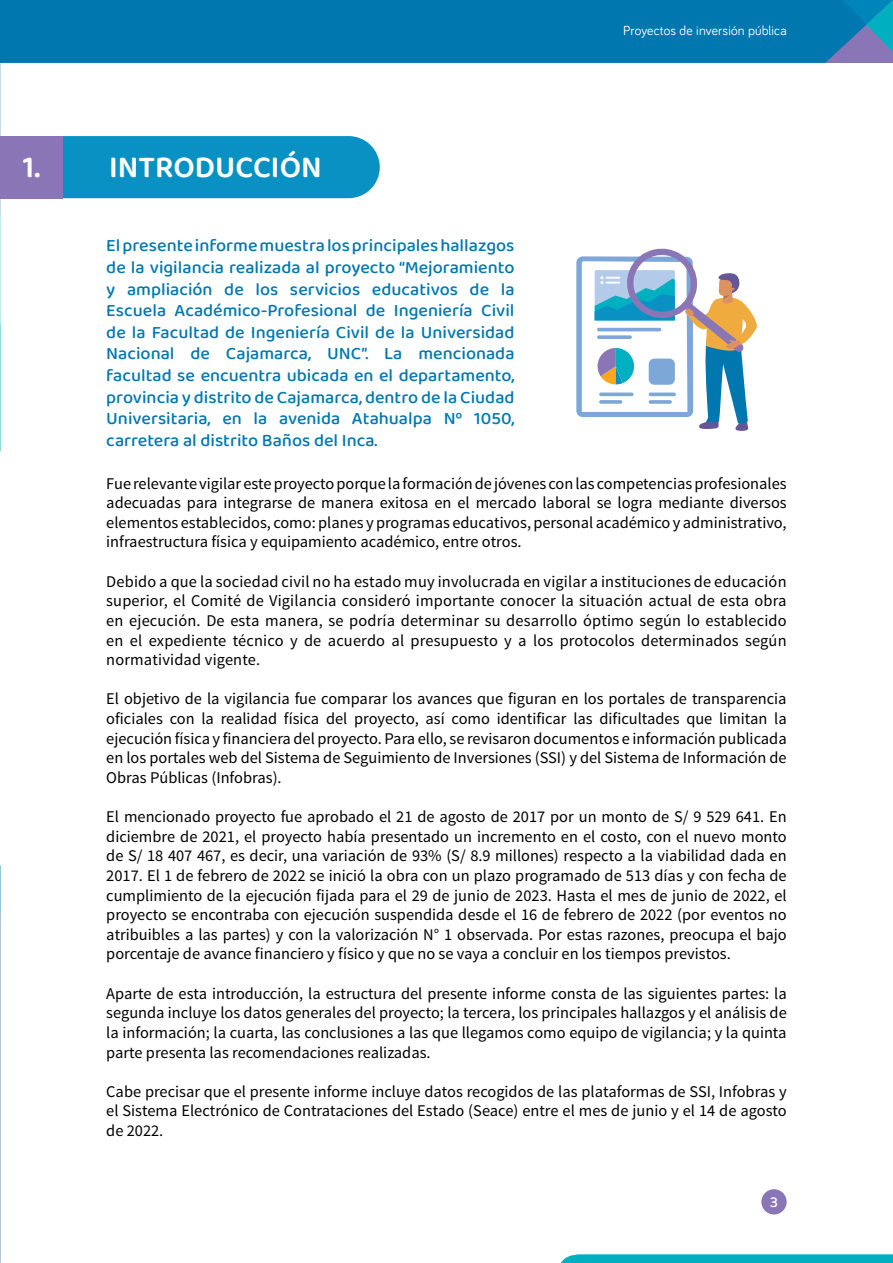
<style>
.page{position:relative;width:893px;height:1263px;background:#fff}
.page>*{position:absolute;margin:0;border:0;box-sizing:border-box;transform-origin:0 0}
.t1{font:600 31.5px "Baloo 2";color:#fff}
.t2{font:500 18px/21.6px "Baloo 2";color:#0078af;text-align:justify}
.t3{font:16.35px/19.6px "Source Sans Pro";color:#000;text-align:justify}
.t4{font:500 15.6px "Baloo 2";color:#fff}
.t5{font:13.5px "Bariol";letter-spacing:.01em;color:#fff}
</style>
<div class="page">
<div style="left:0;top:0;width:825px;height:63px;background:#0078af"></div>
<svg style="left:825px;top:0;width:68px;height:63px;background:#2e82b5"></svg>
<svg style="left:561px;top:1254px;width:332px;height:9px;background:#0db3c3"></svg>
<div style="left:761px;top:1189px;width:26px;height:25px;background:#8a76b6;border-radius:50%"></div>
<div style="left:62px;top:136px;width:318px;height:62px;background:#0a91c3"></div>
<div style="left:0;top:136px;width:62px;height:62px;background:#8a76b6"></div>
<svg style="left:576px;top:248px;width:181px;height:183px"></svg>
<h1 class="t1" style="left:23px;top:145px;width:300px">1. INTRODUCCIÓN</h1>
<p class="t2" style="left:106px;top:236px;width:410px">El presente informe muestra los principales hallazgos de la vigilancia realizada al proyecto “Mejoramiento y ampliación de los servicios educativos de la Escuela Académico-Profesional de Ingeniería Civil de la Facultad de Ingeniería Civil de la Universidad Nacional de Cajamarca, UNC”. La mencionada facultad se encuentra ubicada en el departamento, provincia y distrito de Cajamarca, dentro de la Ciudad Universitaria, en la avenida Atahualpa Nº 1050, carretera al distrito Baños del Inca.</p>
<p class="t5" style="left:623px;top:21px;width:165px">Proyectos de inversión pública</p>
<p class="t3" style="left:106px;top:474px;width:682px">Fue relevante vigilar este proyecto porque la formación de jóvenes con las competencias profesionales adecuadas para integrarse de manera exitosa en el mercado laboral se logra mediante diversos elementos establecidos, como: planes y programas educativos, personal académico y administrativo, infraestructura física y equipamiento académico, entre otros.</p>
<p class="t3" style="left:106px;top:572px;width:682px">Debido a que la sociedad civil no ha estado muy involucrada en vigilar a instituciones de educación superior, el Comité de Vigilancia consideró importante conocer la situación actual de esta obra en ejecución. De esta manera, se podría determinar su desarrollo óptimo según lo establecido en el expediente técnico y de acuerdo al presupuesto y a los protocolos determinados según normatividad vigente.</p>
<p class="t3" style="left:106px;top:689px;width:682px">El objetivo de la vigilancia fue comparar los avances que figuran en los portales de transparencia oficiales con la realidad física del proyecto, así como identificar las dificultades que limitan la ejecución física y financiera del proyecto. Para ello, se revisaron documentos e información publicada en los portales web del Sistema de Seguimiento de Inversiones (SSI) y del Sistema de Información de Obras Públicas (Infobras).</p>
<p class="t3" style="left:106px;top:807px;width:682px">El mencionado proyecto fue aprobado el 21 de agosto de 2017 por un monto de S/ 9 529 641. En diciembre de 2021, el proyecto había presentado un incremento en el costo, con el nuevo monto de S/ 18 407 467, es decir, una variación de 93% (S/ 8.9 millones) respecto a la viabilidad dada en 2017. El 1 de febrero de 2022 se inició la obra con un plazo programado de 513 días y con fecha de cumplimiento de la ejecución fijada para el 29 de junio de 2023. Hasta el mes de junio de 2022, el proyecto se encontraba con ejecución suspendida desde el 16 de febrero de 2022 (por eventos no atribuibles a las partes) y con la valorización N° 1 observada. Por estas razones, preocupa el bajo porcentaje de avance financiero y físico y que no se vaya a concluir en los tiempos previstos.</p>
<p class="t3" style="left:106px;top:984px;width:682px">Aparte de esta introducción, la estructura del presente informe consta de las siguientes partes: la segunda incluye los datos generales del proyecto; la tercera, los principales hallazgos y el análisis de la información; la cuarta, las conclusiones a las que llegamos como equipo de vigilancia; y la quinta parte presenta las recomendaciones realizadas.</p>
<p class="t3" style="left:106px;top:1082px;width:682px">Cabe precisar que el presente informe incluye datos recogidos de las plataformas de SSI, Infobras y el Sistema Electrónico de Contrataciones del Estado (Seace) entre el mes de junio y el 14 de agosto de 2022.</p>
<p class="t4" style="left:770px;top:1191px;width:9px">3</p>
</div>
